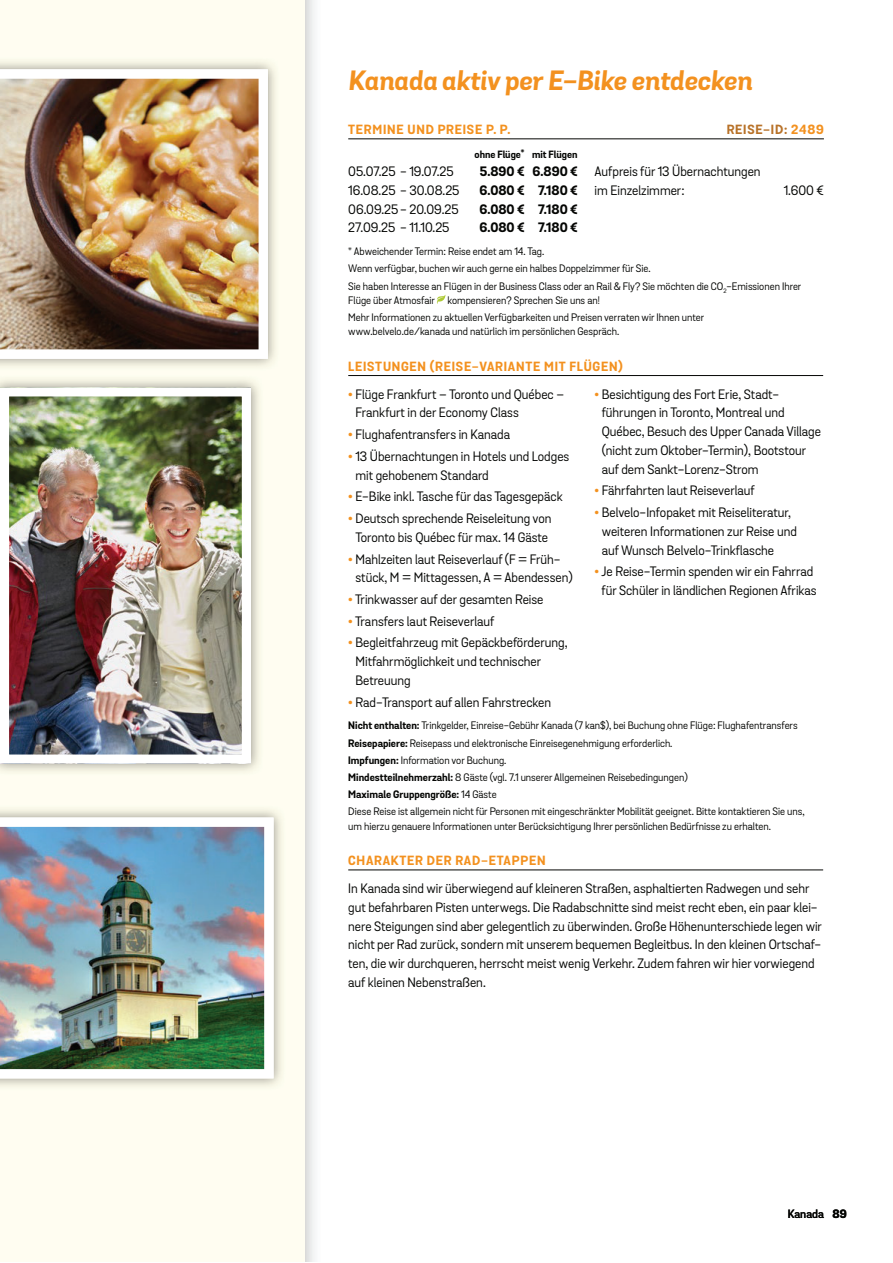
<style>
.page{position:relative;width:893px;height:1263px;background:#fff}
.page>*{position:absolute;margin:0;border:0;box-sizing:border-box;transform-origin:0 0}
.t1{font:italic 700 27px "Grota Sans";color:#f3911f}
.t2{font:13.2px/18.8px "Grota Sans";color:#040503}
.t3{font:700 13.2px "Grota Sans";color:#040503}
.t4{font:700 12.9px "Grota Sans";letter-spacing:.06em;color:#f3911f}
.t5{font:700 12.9px "Grota Sans";letter-spacing:.06em;color:#b87229}
.t6{font:600 11.7px "Grota Sans";color:#040503}
.t7{font:10.5px/17.2px "Grota Sans";color:#040503}
.t8{font:700 10.2px "Grota Sans";color:#040503}
.s1{color:#f3911f}
.s2{font-weight:900;color:#f3911f}
.s3{font-weight:700}
</style>
<div class="page">
<div style="left:0;top:1px;width:892px;height:1261px;background:#fffdf1"></div>
<div style="left:306px;top:1px;width:586px;height:998px;background:#fff"></div>
<div style="left:306px;top:999px;width:586px;height:263px;background:#fff"></div>
<hr style="left:348px;top:870px;width:475px;height:1px;background:#040503">
<hr style="left:348px;top:375px;width:475px;height:1px;background:#040503">
<hr style="left:348px;top:139px;width:476px;height:1px;background:#040503">
<svg style="left:437px;top:295px;width:8px;height:9px"></svg>
<img style="left:0;top:809px;width:282px;height:278px">
<img style="left:0;top:818px;width:274px;height:260px">
<img style="left:10px;top:397px;width:231px;height:357px">
<div style="left:0;top:387px;width:251px;height:377px;border:9px solid #fff"></div>
<img style="left:0;top:61px;width:276px;height:306px">
<img style="left:0;top:69px;width:268px;height:290px">
<h1 class="t1" style="left:348px;top:71px;width:405px">Kanada aktiv per E-Bike entdecken</h1>
<p class="t4" style="left:348px;top:125px;width:164px">TERMINE UND PREISE P. P.</p>
<p class="t5" style="left:727px;top:125px;width:99px">REISE-ID: <span class="s1">2489</span></p>
<p class="t8" style="left:474px;top:150px;width:105px">ohne Flüge<sup>*</sup> mit Flügen</p>
<p class="t2" style="left:348px;top:163px;width:107px">05.07.25 - 19.07.25</p>
<p class="t3" style="left:480px;top:167px;width:99px">5.890 € 6.890 €</p>
<p class="t2" style="left:594px;top:163px;width:168px">Aufpreis für 13 Übernachtungen</p>
<p class="t2" style="left:348px;top:182px;width:113px">16.08.25 - 30.08.25</p>
<p class="t3" style="left:479px;top:186px;width:99px">6.080 € 7.180 €</p>
<p class="t2" style="left:594px;top:182px;width:91px">im Einzelzimmer:</p>
<p class="t2" style="left:784px;top:182px;width:42px">1.600 €</p>
<p class="t2" style="left:348px;top:201px;width:112px">06.09.25 - 20.09.25</p>
<p class="t3" style="left:479px;top:204px;width:99px">6.080 € 7.180 €</p>
<p class="t2" style="left:348px;top:220px;width:103px">27.09.25 - 11.10.25</p>
<p class="t3" style="left:479px;top:223px;width:99px">6.080 € 7.180 €</p>
<p class="t7" style="left:348px;top:244px;width:455px"><sup>*</sup> Abweichender Termin: Reise endet am 14. Tag.<br>Wenn verfügbar, buchen wir auch gerne ein halbes Doppelzimmer für Sie.<br>Sie haben Interesse an Flügen in der Business Class oder an Rail &amp; Fly? Sie möchten die CO<sub>2</sub>-Emissionen Ihrer</p>
<p class="t7" style="left:348px;top:292px;width:358px">Flüge über Atmosfair kompensieren? Sprechen Sie uns an!<br>Mehr Informationen zu aktuellen Verfügbarkeiten und Preisen verraten wir Ihnen unter</p>
<p class="t7" style="left:348px;top:324px;width:273px">www.belvelo.de/kanada und natürlich im persönlichen Gespräch.</p>
<p class="t4" style="left:348px;top:362px;width:276px">LEISTUNGEN (REISE-VARIANTE MIT FLÜGEN)</p>
<p class="t2" style="left:348px;top:386px;width:217px"><span class="s2">•</span> Flüge Frankfurt – Toronto und Québec –</p>
<p class="t2" style="left:594px;top:386px;width:186px"><span class="s2">•</span> Besichtigung des Fort Erie, Stadt-</p>
<p class="t2" style="left:355px;top:405px;width:165px">Frankfurt in der Economy Class</p>
<p class="t2" style="left:602px;top:405px;width:184px">führungen in Toronto, Montreal und</p>
<p class="t2" style="left:348px;top:426px;width:163px"><span class="s2">•</span> Flughafentransfers in Kanada</p>
<p class="t2" style="left:602px;top:423px;width:221px">Québec, Besuch des Upper Canada Village (nicht zum Oktober-Termin), Bootstour</p>
<p class="t2" style="left:348px;top:448px;width:223px"><span class="s2">•</span> 13 Übernachtungen in Hotels und Lodges</p>
<p class="t2" style="left:602px;top:461px;width:158px">auf dem Sankt-Lorenz-Strom</p>
<p class="t2" style="left:355px;top:467px;width:135px">mit gehobenem Standard</p>
<p class="t2" style="left:348px;top:488px;width:216px"><span class="s2">•</span> E-Bike inkl. Tasche für das Tagesgepäck</p>
<p class="t2" style="left:594px;top:482px;width:162px"><span class="s2">•</span> Fährfahrten laut Reiseverlauf</p>
<p class="t2" style="left:594px;top:504px;width:198px"><span class="s2">•</span> Belvelo-Infopaket mit Reiseliteratur,</p>
<p class="t2" style="left:348px;top:510px;width:205px"><span class="s2">•</span> Deutsch sprechende Reiseleitung von</p>
<p class="t2" style="left:602px;top:523px;width:197px">weiteren Informationen zur Reise und</p>
<p class="t2" style="left:355px;top:529px;width:194px">Toronto bis Québec für max. 14 Gäste</p>
<p class="t2" style="left:602px;top:542px;width:174px">auf Wunsch Belvelo-Trinkflasche</p>
<p class="t2" style="left:348px;top:551px;width:214px"><span class="s2">•</span> Mahlzeiten laut Reiseverlauf (F = Früh-</p>
<p class="t2" style="left:594px;top:563px;width:220px"><span class="s2">•</span> Je Reise-Termin spenden wir ein Fahrrad</p>
<p class="t2" style="left:355px;top:569px;width:219px">stück, M = Mittagessen, A = Abendessen)</p>
<p class="t2" style="left:601px;top:582px;width:216px">für Schüler in ländlichen Regionen Afrikas</p>
<p class="t2" style="left:348px;top:591px;width:197px"><span class="s2">•</span> Trinkwasser auf der gesamten Reise</p>
<p class="t2" style="left:348px;top:613px;width:148px"><span class="s2">•</span> Transfers laut Reiseverlauf</p>
<p class="t2" style="left:355px;top:635px;width:213px;text-indent:-7px"><span class="s2">•</span> Begleitfahrzeug mit Gepäckbeförderung,<br>Mitfahrmöglichkeit und technischer<br>Betreuung</p>
<p class="t2" style="left:348px;top:694px;width:204px"><span class="s2">•</span> Rad-Transport auf allen Fahrstrecken</p>
<p class="t7" style="left:348px;top:718px;width:458px"><span class="s3">Nicht enthalten:</span> Trinkgelder, Einreise-Gebühr Kanada (7 kan$), bei Buchung ohne Flüge: Flughafentransfers <span class="s3">Reisepapiere:</span> Reisepass und elektronische Einreisegenehmigung erforderlich.<br><span class="s3">Impfungen:</span> Information vor Buchung.<br><span class="s3">Mindestteilnehmerzahl:</span> 8 Gäste (vgl. 7.1 unserer Allgemeinen Reisebedingungen)<br><span class="s3">Maximale Gruppengröße:</span> 14 Gäste<br>Diese Reise ist allgemein nicht für Personen mit eingeschränkter Mobilität geeignet. Bitte kontaktieren Sie uns,</p>
<p class="t7" style="left:348px;top:818px;width:424px">um hierzu genauere Informationen unter Berücksichtigung Ihrer persönlichen Bedürfnisse zu erhalten.</p>
<p class="t4" style="left:348px;top:856px;width:199px">CHARAKTER DER RAD-ETAPPEN</p>
<p class="t2" style="left:348px;top:880px;width:475px">In Kanada sind wir überwiegend auf kleineren Straßen, asphaltierten Radwegen und sehr gut befahrbaren Pisten unterwegs. Die Radabschnitte sind meist recht eben, ein paar klei&shy;nere Steigungen sind aber gelegentlich zu überwinden. Große Höhenunterschiede legen wir nicht per Rad zurück, sondern mit unserem bequemen Begleitbus. In den kleinen Ortschaf&shy;ten, die wir durchqueren, herrscht meist wenig Verkehr. Zudem fahren wir hier vorwiegend auf kleinen Nebenstraßen.</p>
<p class="t6" style="left:788px;top:1207px;width:61px">Kanada <span class="s3">89</span></p>
</div>
